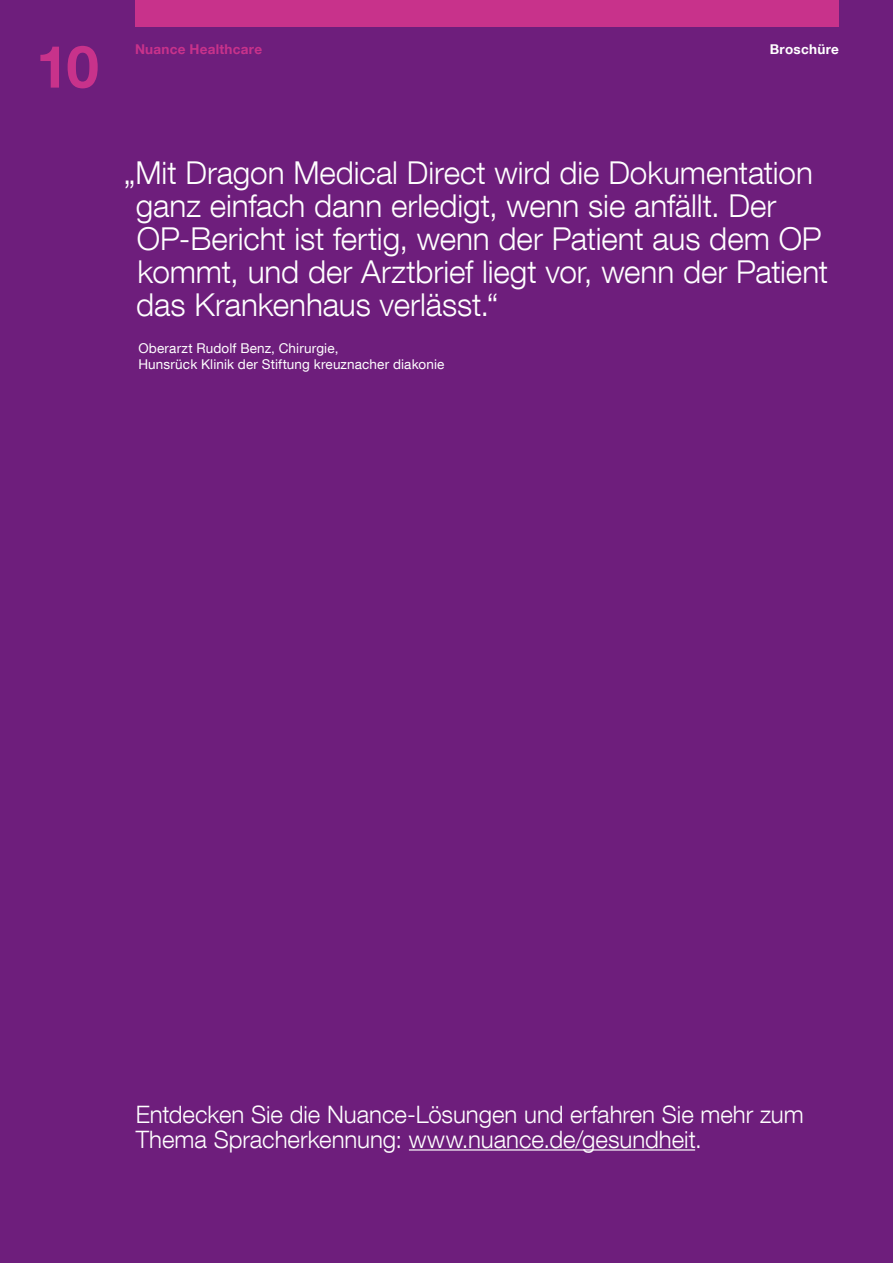
<style>
.page{position:relative;width:893px;height:1263px;background:#6e1e7c}
.page>*{position:absolute;margin:0;border:0;box-sizing:border-box;transform-origin:0 0}
.t1{font:700 58.5px "Helvetica Neue LT Com";color:#c8328b}
.t2{font:300 31.5px/33px "Helvetica Neue LT Com";letter-spacing:-.005em;color:#fff}
.t3{font:300 24px/25.5px "Helvetica Neue LT Com";color:#fff}
.t4{font:13.5px/16.5px "Helvetica Neue LT Com";letter-spacing:.01em;color:#fff}
.t5{font:700 13.5px "Helvetica Neue LT Com";letter-spacing:.02em;color:#c8328b}
.t6{font:700 13.5px "Helvetica Neue LT Com";letter-spacing:.02em;color:#fff}
</style>
<div class="page">
<div style="left:135px;top:0;width:704px;height:27px;background:#c8328b"></div>
<hr style="left:409px;top:1149px;width:286px;height:1px;background:#fff">
<h1 class="t1" style="left:36px;top:30px;width:64px">10</h1>
<p class="t5" style="left:135px;top:41px;width:129px">Nuance Healthcare</p>
<p class="t6" style="left:770px;top:41px;width:71px">Broschüre</p>
<p class="t2" style="left:136px;top:156px;width:694px;text-indent:-12px">„Mit Dragon Medical Direct wird die Dokumentation ganz einfach dann erledigt, wenn sie anfällt. Der OP-Bericht ist fertig, wenn der Patient aus dem OP kommt, und der Arztbrief liegt vor, wenn der Patient das Krankenhaus verlässt.“</p>
<p class="t4" style="left:138px;top:339px;width:307px">Oberarzt Rudolf Benz, Chirurgie,<br>Hunsrück Klinik der Stiftung kreuznacher diakonie</p>
<p class="t3" style="left:136px;top:1101px;width:669px">Entdecken Sie die Nuance-Lösungen und erfahren Sie mehr zum<br>Thema Spracherkennung: www.nuance.de/gesundheit.</p>
</div>
